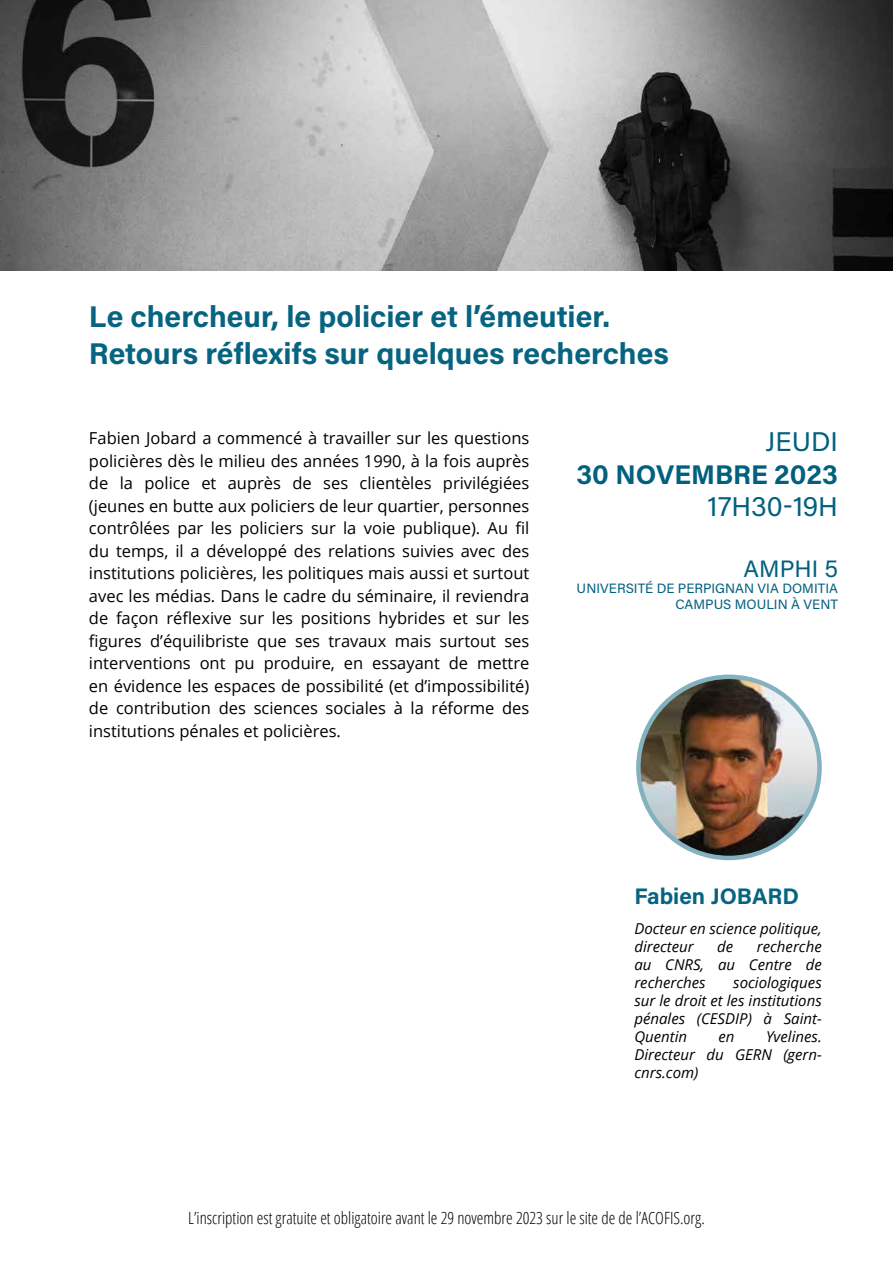
<style>
.page{position:relative;width:893px;height:1263px;background:#fff}
.page>*{position:absolute;margin:0;border:0;box-sizing:border-box;transform-origin:0 0}
.t1{font:700 30px/37.5px "Acumin Pro";color:#076481}
.t2{font:27px "Acumin Pro";color:#02607f}
.t3{font:700 27px "Acumin Pro";color:#02607f}
.t4{font:23.7px "Acumin Pro";letter-spacing:.005em;color:#02607f}
.t5{font:700 22.5px "Acumin Pro";color:#076481}
.t6{font:300 condensed 16.8px "Open Sans";color:#000}
.t7{font:16.5px/22.5px "Open Sans";color:#000;text-align:justify}
.t8{font:italic 15px/18px "Open Sans";color:#000;text-align:justify}
.t9{font:13.5px/16.2px "Acumin Pro";color:#02607f;text-align:right}
</style>
<div class="page">
<svg style="left:636px;top:674px;width:186px;height:186px;background:#8bb5c2"></svg>
<img style="left:641px;top:679px;width:176px;height:177px;border-radius:88px">
<img style="left:0;top:0;width:893px;height:270px">
<h1 class="t1" style="left:89px;top:296px;width:581px">Le chercheur, le policier et l’émeutier.<br>Retours réflexifs sur quelques recherches</h1>
<p class="t7" style="left:89px;top:426px;width:442px">Fabien Jobard a commencé à travailler sur les questions policières dès le milieu des années 1990, à la fois auprès de la police et auprès de ses clientèles privilégiées (jeunes en butte aux policiers de leur quartier, personnes contrôlées par les policiers sur la voie publique). Au fil du temps, il a développé des relations suivies avec des institutions policières, les politiques mais aussi et surtout avec les médias. Dans le cadre du séminaire, il reviendra de façon réflexive sur les positions hybrides et sur les figures d’équilibriste que ses travaux mais surtout ses interventions ont pu produire, en essayant de mettre en évidence les espaces de possibilité (et d’impossibilité) de contribution des sciences sociales à la réforme des institutions pénales et policières.</p>
<h2 class="t2" style="left:766px;top:423px;width:74px">JEUDI</h2>
<h2 class="t3" style="left:576px;top:455px;width:263px">30 NOVEMBRE 2023</h2>
<h2 class="t2" style="left:708px;top:488px;width:132px">17H30-19H</h2>
<h3 class="t4" style="left:743px;top:552px;width:96px">AMPHI 5</h3>
<p class="t9" style="left:577px;top:580px;width:263px">UNIVERSITÉ DE PERPIGNAN VIA DOMITIA<br>CAMPUS MOULIN À VENT</p>
<h3 class="t5" style="left:634px;top:880px;width:166px">Fabien JOBARD</h3>
<p class="t8" style="left:634px;top:919px;width:189px">Docteur en science politique, directeur</p>
<p class="t8" style="left:634px;top:937px;width:189px;text-indent:123px">recherche au CNRS, au Centre de recherches</p>
<p class="t8" style="left:717px;top:937px;width:18px">de</p>
<p class="t8" style="left:634px;top:973px;width:189px;text-indent:99px">sociologiques sur le droit et les institutions pénales (CESDIP) à Saint-Quentin</p>
<p class="t8" style="left:634px;top:1027px;width:189px;text-indent:132px">Yvelines.<br>Directeur du GERN (gern&shy;cnrs.com)</p>
<p class="t8" style="left:719px;top:1027px;width:18px">en</p>
<p class="t6" style="left:188px;top:1206px;width:518px">L’inscription est gratuite et obligatoire avant le 29 novembre 2023 sur le site de de l’ACOFIS.org.</p>
</div>
